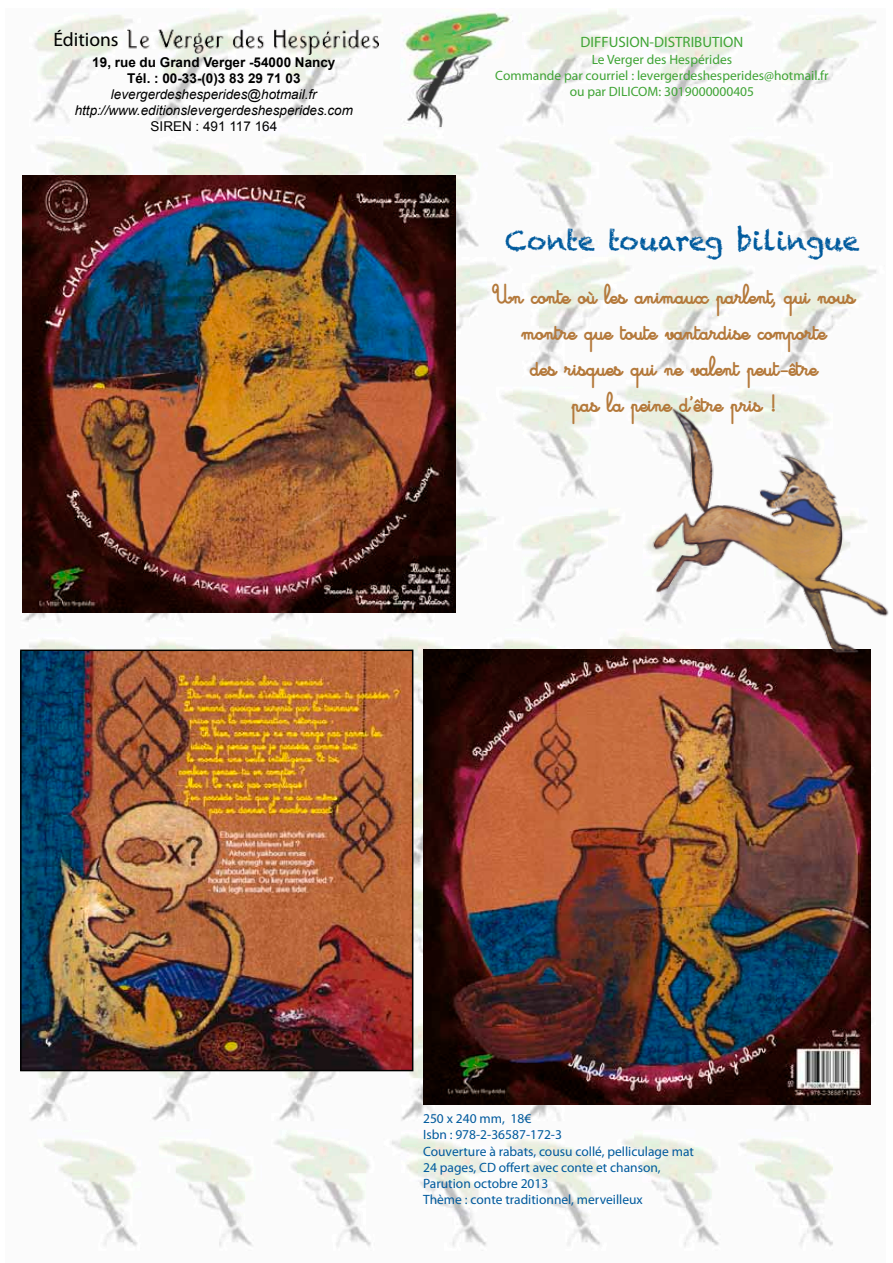
<style>
.page{position:relative;width:893px;height:1263px;background:#fff}
.page>*{position:absolute;margin:0;border:0;box-sizing:border-box;transform-origin:0 0}
.t1{font:27px "Chalkduster";color:#005a9d}
.t2{font:21px/36px "Cursivestandardbold";color:#b4793b;text-align:center}
.t3{font:19.5px "Myriad Pro";color:#000}
.t4{font:15px "Myriad Pro";color:#3fa435}
.t5{font:13.5px/16.2px "Myriad Pro";color:#005a9d}
.t6{font:13.5px/16.2px "Myriad Pro";color:#3fa435;text-align:center}
.t7{font:italic 13.5px/16.2px "Arial";color:#000;text-align:center}
.t8{font:700 13.5px/16.2px "Arial";color:#000;text-align:center}
.t9{font:13.5px "Arial";color:#000}
</style>
<div class="page">
<img style="left:20px;top:9px;width:857px;height:1242px">
<img style="left:128px;top:23px;width:250px;height:32px">
<img style="left:23px;top:175px;width:433px;height:437px">
<img style="left:423px;top:649px;width:448px;height:455px">
<img style="left:23px;top:652px;width:387px;height:416px">
<div style="left:20px;top:649px;width:393px;height:422px;border:2px solid #000"></div>
<img style="left:642px;top:392px;width:247px;height:267px">
<h3 class="t3" style="left:53px;top:28px;width:67px">Éditions</h3>
<p class="t4" style="left:580px;top:33px;width:164px">DIFFUSION-DISTRIBUTION</p>
<p class="t6" style="left:495px;top:51px;width:335px">Le Verger des Hespérides<br>Commande par courriel : levergerdeshesperides@hotmail.fr ou par DILICOM: 3019000000405</p>
<p class="t8" style="left:92px;top:54px;width:245px">19, rue du Grand Verger -54000 Nancy<br>Tél. : 00-33-(0)3 83 29 71 03</p>
<p class="t7" style="left:75px;top:86px;width:280px">levergerdeshesperides@hotmail.fr http://www.editionslevergerdeshesperides.com</p>
<p class="t9" style="left:151px;top:118px;width:128px">SIREN : 491 117 164</p>
<h1 class="t1" style="left:505px;top:225px;width:356px">Conte touareg bilingue</h1>
<h2 class="t2" style="left:493px;top:277px;width:364px">Un conte où les animaux parlent, qui nous montre que toute vantardise comporte<br>des risques qui ne valent peut-être<br>pas la peine d’être pris !</h2>
<p class="t5" style="left:423px;top:1110px;width:272px">250 x 240 mm, 18€<br>Isbn : 978-2-36587-172-3<br>Couverture à rabats, cousu collé, pelliculage mat<br>24 pages, CD offert avec conte et chanson,<br>Parution octobre 2013<br>Thème : conte traditionnel, merveilleux</p>
</div>
